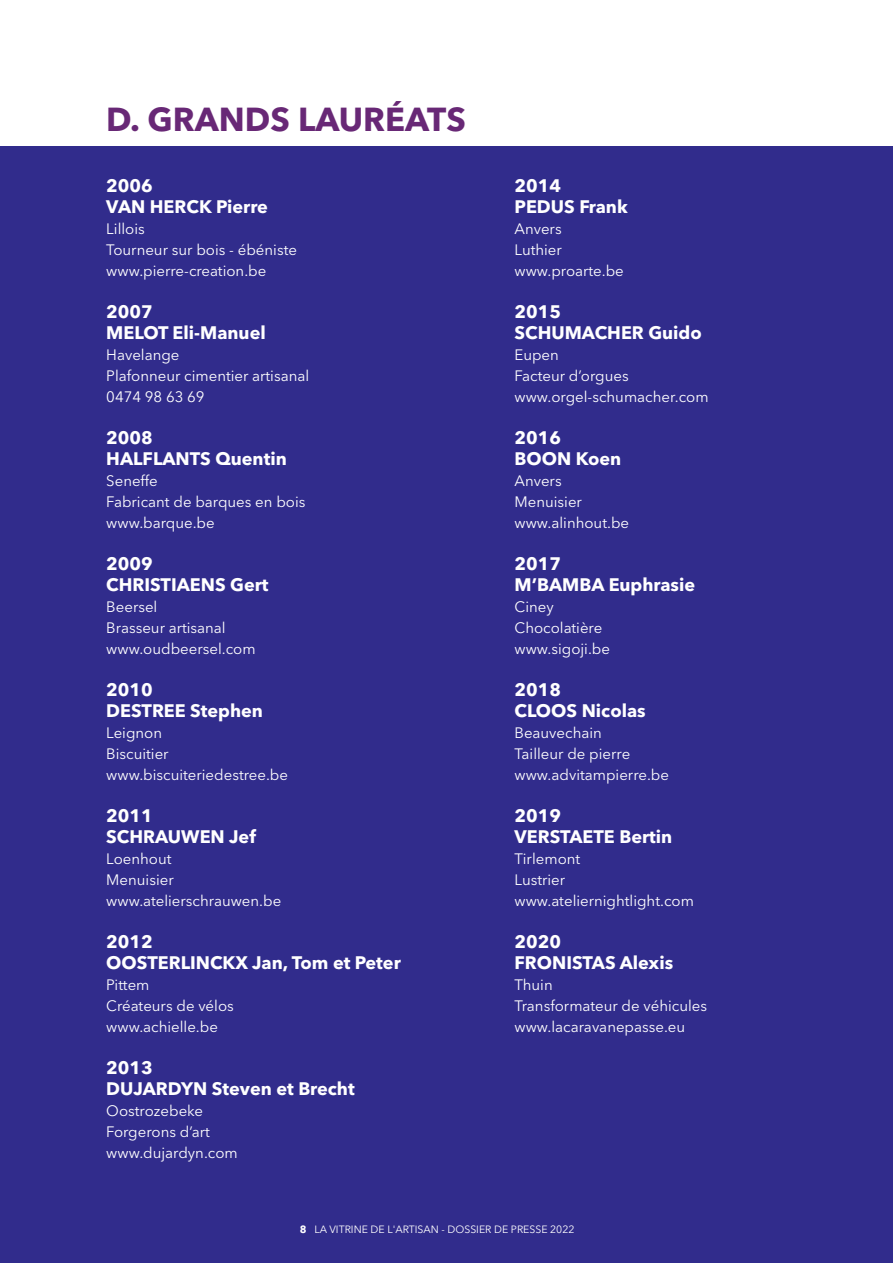
<style>
.page{position:relative;width:893px;height:1263px;background:#fff}
.page>*{position:absolute;margin:0;border:0;box-sizing:border-box;transform-origin:0 0}
.t1{font:700 33px "Avenir Next LT Pro";color:#682876}
.t2{font:700 18px "Avenir Next LT Pro";color:#fff}
.t3{font:15px "Avenir Next LT Pro";color:#fff}
.t4{font:10.5px "Avenir Next LT Pro";color:#fff}
.t5{font:700 10.5px "Avenir Next LT Pro";color:#fff}
</style>
<div class="page">
<div style="left:0;top:147px;width:893px;height:1116px;background:#312c8c"></div>
<p class="t1" style="left:106px;top:99px;width:361px">D. GRANDS LAURÉATS</p>
<p class="t2" style="left:106px;top:175px;width:48px">2006</p>
<p class="t2" style="left:106px;top:196px;width:163px">VAN HERCK Pierre</p>
<p class="t3" style="left:106px;top:220px;width:40px">Lillois</p>
<p class="t3" style="left:106px;top:241px;width:192px">Tourneur sur bois - ébéniste</p>
<p class="t3" style="left:106px;top:262px;width:162px">www.pierre-creation.be</p>
<p class="t2" style="left:106px;top:301px;width:48px">2007</p>
<p class="t2" style="left:106px;top:322px;width:161px">MELOT Eli-Manuel</p>
<p class="t3" style="left:106px;top:346px;width:75px">Havelange</p>
<p class="t3" style="left:106px;top:367px;width:204px">Plafonneur cimentier artisanal</p>
<p class="t3" style="left:106px;top:388px;width:100px">0474 98 63 69</p>
<p class="t2" style="left:106px;top:427px;width:48px">2008</p>
<p class="t2" style="left:106px;top:448px;width:182px">HALFLANTS Quentin</p>
<p class="t3" style="left:106px;top:472px;width:53px">Seneffe</p>
<p class="t3" style="left:106px;top:493px;width:201px">Fabricant de barques en bois</p>
<p class="t3" style="left:106px;top:514px;width:110px">www.barque.be</p>
<p class="t2" style="left:106px;top:553px;width:48px">2009</p>
<p class="t2" style="left:106px;top:574px;width:164px">CHRISTIAENS Gert</p>
<p class="t3" style="left:106px;top:598px;width:53px">Beersel</p>
<p class="t3" style="left:106px;top:619px;width:121px">Brasseur artisanal</p>
<p class="t3" style="left:106px;top:640px;width:151px">www.oudbeersel.com</p>
<p class="t2" style="left:106px;top:679px;width:48px">2010</p>
<p class="t2" style="left:106px;top:700px;width:158px">DESTREE Stephen</p>
<p class="t3" style="left:106px;top:724px;width:57px">Leignon</p>
<p class="t3" style="left:106px;top:745px;width:64px">Biscuitier</p>
<p class="t3" style="left:106px;top:766px;width:183px">www.biscuiteriedestree.be</p>
<p class="t2" style="left:106px;top:805px;width:48px">2011</p>
<p class="t2" style="left:106px;top:826px;width:151px">SCHRAUWEN Jef</p>
<p class="t3" style="left:106px;top:850px;width:67px">Loenhout</p>
<p class="t3" style="left:106px;top:871px;width:69px">Menuisier</p>
<p class="t3" style="left:106px;top:892px;width:177px">www.atelierschrauwen.be</p>
<p class="t2" style="left:106px;top:931px;width:48px">2012</p>
<p class="t2" style="left:106px;top:952px;width:296px">OOSTERLINCKX Jan, Tom et Peter</p>
<p class="t3" style="left:106px;top:976px;width:45px">Pittem</p>
<p class="t3" style="left:106px;top:997px;width:129px">Créateurs de vélos</p>
<p class="t3" style="left:106px;top:1018px;width:113px">www.achielle.be</p>
<p class="t2" style="left:106px;top:1057px;width:48px">2013</p>
<p class="t2" style="left:106px;top:1078px;width:250px">DUJARDYN Steven et Brecht</p>
<p class="t3" style="left:106px;top:1102px;width:98px">Oostrozebeke</p>
<p class="t3" style="left:106px;top:1123px;width:105px">Forgerons d’art</p>
<p class="t3" style="left:106px;top:1144px;width:133px">www.dujardyn.com</p>
<p class="t2" style="left:514px;top:175px;width:48px">2014</p>
<p class="t2" style="left:514px;top:196px;width:115px">PEDUS Frank</p>
<p class="t3" style="left:514px;top:220px;width:49px">Anvers</p>
<p class="t3" style="left:514px;top:241px;width:49px">Luthier</p>
<p class="t3" style="left:514px;top:262px;width:111px">www.proarte.be</p>
<p class="t2" style="left:514px;top:301px;width:48px">2015</p>
<p class="t2" style="left:514px;top:322px;width:189px">SCHUMACHER Guido</p>
<p class="t3" style="left:514px;top:346px;width:46px">Eupen</p>
<p class="t3" style="left:514px;top:367px;width:116px">Facteur d’orgues</p>
<p class="t3" style="left:514px;top:388px;width:196px">www.orgel-schumacher.com</p>
<p class="t2" style="left:514px;top:427px;width:48px">2016</p>
<p class="t2" style="left:514px;top:448px;width:108px">BOON Koen</p>
<p class="t3" style="left:514px;top:472px;width:49px">Anvers</p>
<p class="t3" style="left:514px;top:493px;width:69px">Menuisier</p>
<p class="t3" style="left:514px;top:514px;width:116px">www.alinhout.be</p>
<p class="t2" style="left:514px;top:553px;width:48px">2017</p>
<p class="t2" style="left:514px;top:574px;width:182px">M’BAMBA Euphrasie</p>
<p class="t3" style="left:514px;top:598px;width:41px">Ciney</p>
<p class="t3" style="left:514px;top:619px;width:89px">Chocolatière</p>
<p class="t3" style="left:514px;top:640px;width:97px">www.sigoji.be</p>
<p class="t2" style="left:514px;top:679px;width:48px">2018</p>
<p class="t2" style="left:514px;top:700px;width:133px">CLOOS Nicolas</p>
<p class="t3" style="left:514px;top:724px;width:89px">Beauvechain</p>
<p class="t3" style="left:514px;top:745px;width:117px">Tailleur de pierre</p>
<p class="t3" style="left:514px;top:766px;width:156px">www.advitampierre.be</p>
<p class="t2" style="left:514px;top:805px;width:48px">2019</p>
<p class="t2" style="left:514px;top:826px;width:159px">VERSTAETE Bertin</p>
<p class="t3" style="left:514px;top:850px;width:67px">Tirlemont</p>
<p class="t3" style="left:514px;top:871px;width:52px">Lustrier</p>
<p class="t3" style="left:514px;top:892px;width:181px">www.ateliernightlight.com</p>
<p class="t2" style="left:514px;top:931px;width:48px">2020</p>
<p class="t2" style="left:514px;top:952px;width:160px">FRONISTAS Alexis</p>
<p class="t3" style="left:514px;top:976px;width:40px">Thuin</p>
<p class="t3" style="left:514px;top:997px;width:194px">Transformateur de véhicules</p>
<p class="t3" style="left:514px;top:1018px;width:172px">www.lacaravanepasse.eu</p>
<p class="t5" style="left:300px;top:1222px;width:8px">8</p>
<p class="t4" style="left:314px;top:1223px;width:262px">LA VITRINE DE L'ARTISAN - DOSSIER DE PRESSE 2022</p>
</div>
